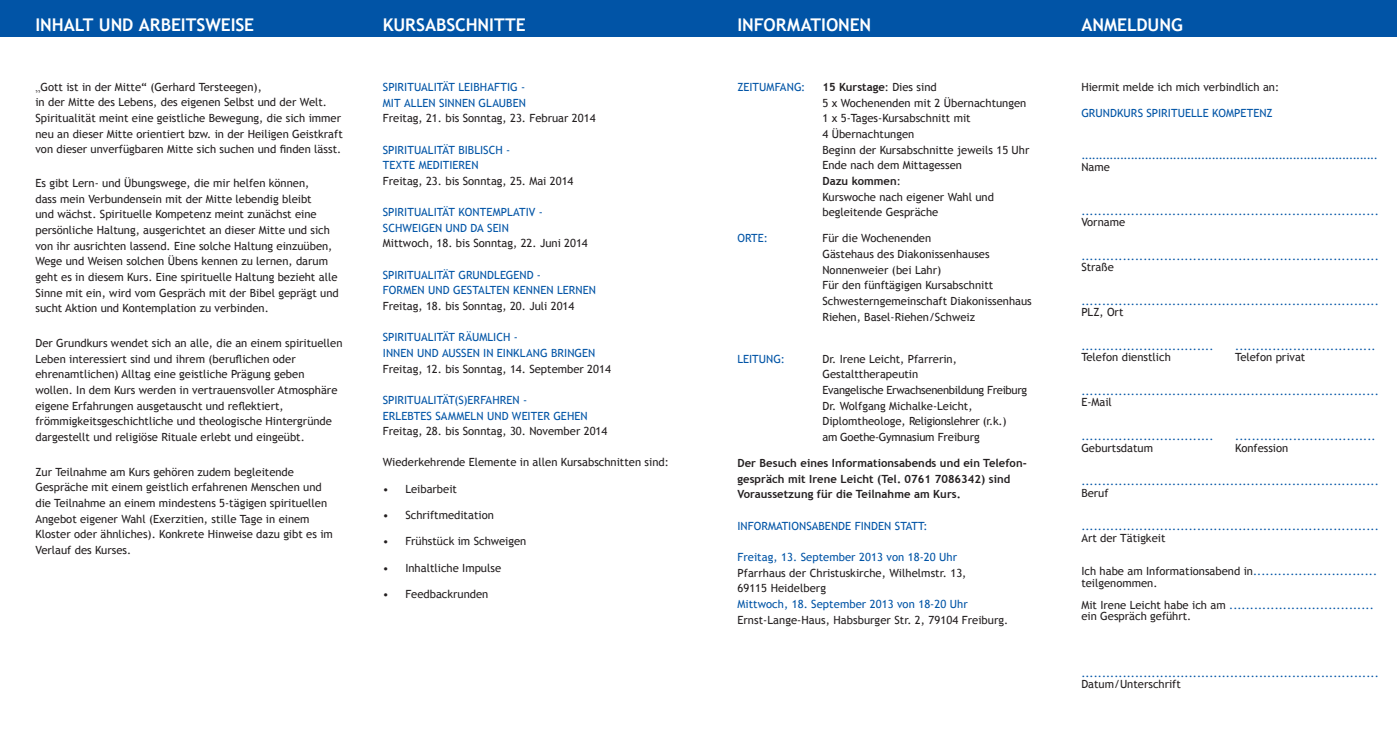
<style>
.page{position:relative;width:1397px;height:745px;background:#fff}
.page>*{position:absolute;margin:0;border:0;box-sizing:border-box;transform-origin:0 0}
.t1{font:700 17.5px "Trebuchet MS";letter-spacing:-.005em;color:#fff}
.t2{font:11.25px/15.6px "Trebuchet MS";color:#231f20}
.t3{font:11.25px/15.6px "Trebuchet MS";letter-spacing:.005em;color:#0154a6}
.t4{font:11.25px/15.6px "Trebuchet MS";letter-spacing:-.025em;color:#231f20}
.t5{font:700 11.25px/15.6px "Trebuchet MS";letter-spacing:.005em;color:#231f20}
.s1{font-family:"Times New Roman"}
.s2{font-weight:700}
.s3{color:#0154a6}
</style>
<div class="page">
<div style="left:0;top:0;width:1396px;height:37px;background:#0154a6"></div>
<h1 class="t1" style="left:35px;top:13px;width:220px">inhalt und Arbeitsweise</h1>
<h1 class="t1" style="left:383px;top:13px;width:144px">kursabschnitte</h1>
<h1 class="t1" style="left:737px;top:13px;width:135px">informationen</h1>
<h1 class="t1" style="left:1081px;top:13px;width:103px">anmeldung</h1>
<p class="t2" style="left:35px;top:79px;width:309px"><span class="s1">„</span>Gott ist in der Mitte“ (Gerhard Tersteegen),<br>in der Mitte des Lebens, des eigenen Selbst und der Welt.<br>Spiritualität meint eine geistliche Bewegung, die sich immer neu an dieser Mitte orientiert bzw. in der Heiligen Geistkraft von dieser unverfügbaren Mitte sich suchen und finden lässt.</p>
<p class="t2" style="left:35px;top:175px;width:305px">Es gibt Lern- und Übungswege, die mir helfen können,<br>dass mein Verbundensein mit der Mitte lebendig bleibt<br>und wächst. Spirituelle Kompetenz meint zunächst eine persönliche Haltung, ausgerichtet an dieser Mitte und sich von ihr ausrichten lassend. Eine solche Haltung einzuüben, Wege und Weisen solchen Übens kennen zu lernen, darum geht es in diesem Kurs. Eine spirituelle Haltung bezieht alle Sinne mit ein, wird vom Gespräch mit der Bibel geprägt und sucht Aktion und Kontemplation zu verbinden.</p>
<p class="t2" style="left:35px;top:335px;width:308px">Der Grundkurs wendet sich an alle, die an einem spirituellen Leben interessiert sind und ihrem (beruflichen oder ehrenamtlichen) Alltag eine geistliche Prägung geben wollen. I n dem Kurs werden in vertrauensvoller Atmosphäre eigene Erfahrungen ausgetauscht und reflektiert, frömmigkeitsgeschichtliche und theologische Hintergründe dargestellt und religiöse Rituale erlebt und eingeübt.</p>
<p class="t2" style="left:35px;top:464px;width:299px">Zur Teilnahme am Kurs gehören zudem begleitende Gespräche mit einem geistlich erfahrenen Menschen und die Teilnahme an einem mindestens 5-tägigen spirituellen Angebot eigener Wahl (Exerzitien, stille Tage in einem Kloster oder ähnliches). Konkrete Hinweise dazu gibt es im Verlauf des Kurses.</p>
<p class="t3" style="left:383px;top:79px;width:144px">spiritualität leibhaftig - mit allen sinnen glauben</p>
<p class="t2" style="left:383px;top:110px;width:214px">Freitag, 21. bis Sonntag, 23. Februar 2014</p>
<p class="t3" style="left:383px;top:142px;width:129px">spiritualität biblisch - texte meditieren</p>
<p class="t2" style="left:383px;top:173px;width:192px">Freitag, 23. bis Sonntag, 25. Mai 2014</p>
<p class="t3" style="left:383px;top:204px;width:38px">spirituali</p>
<p class="t3" style="left:437px;top:204px;width:108px">tät kontemplativ -</p>
<p class="t3" style="left:383px;top:220px;width:14px">schwe</p>
<p class="t3" style="left:418px;top:220px;width:92px">igen und da sein</p>
<p class="t2" style="left:383px;top:235px;width:206px">Mittwoch, 18. bis Sonntag, 22. Juni 2014</p>
<p class="t3" style="left:383px;top:267px;width:214px">spiritualität grundlegend -<br>formen und gestalten kennen lernen</p>
<p class="t2" style="left:383px;top:298px;width:193px">Freitag, 18. bis Sonntag, 20. Juli 2014</p>
<p class="t3" style="left:383px;top:329px;width:214px">spiritualität räumlich -<br>innen und auSSen in einklang bringen</p>
<p class="t2" style="left:383px;top:360px;width:229px">Freitag, 12. bis Sonntag, 14. September 2014</p>
<p class="t3" style="left:383px;top:392px;width:11px">SPiri</p>
<p class="t3" style="left:407px;top:392px;width:13px">tuali</p>
<p class="t3" style="left:437px;top:392px;width:39px">tät(s)erfahren</p>
<p class="t3" style="left:523px;top:392px;width:6px">-</p>
<p class="t3" style="left:383px;top:407px;width:74px">erlebtes sammel</p>
<p class="t3" style="left:476px;top:407px;width:113px">n und weiter gehen</p>
<p class="t2" style="left:383px;top:423px;width:226px">Freitag, 28. bis Sonntag, 30. November 2014</p>
<p class="t2" style="left:383px;top:454px;width:287px">Wiederkehrende Elemente in allen Kursabschnitten sind:</p>
<p class="t2" style="left:383px;top:480px;width:76px">• Leibarbeit</p>
<p class="t2" style="left:383px;top:507px;width:112px">• Schriftmeditation</p>
<p class="t2" style="left:383px;top:533px;width:145px">• Frühstück im Schweigen</p>
<p class="t2" style="left:383px;top:559px;width:120px">• I nhaltliche I mpulse</p>
<p class="t2" style="left:383px;top:586px;width:107px">• Feedbackrunden</p>
<p class="t3" style="left:737px;top:79px;width:45px">zeitumfang</p>
<p class="t3" style="left:801px;top:79px;width:6px">:</p>
<p class="t2" style="left:822px;top:79px;width:208px"><span class="s2">15 Kurstage</span>: Dies sind<br>5 x Wochenenden mit 2 Übernachtungen<br>1 x 5-Tages-Kursabschnitt mit<br>4 Übernachtungen<br>Beginn der Kursabschnitte jeweils 15 Uhr<br>Ende nach dem Mittagessen<br><span class="s2">Dazu kommen</span>:<br>Kurswoche nach eigener Wahl und begleitende Gespräche</p>
<p class="t3" style="left:737px;top:231px;width:32px">Orte:</p>
<p class="t2" style="left:822px;top:231px;width:211px">Für die Wochenenden<br>Gästehaus des Diakonissenhauses<br>Nonnenweier (bei Lahr)<br>Für den fünftägigen Kursabschnitt<br>Schwesterngemeinschaft Diakonissenhaus<br>Riehen, Basel-Riehen/Schweiz</p>
<p class="t3" style="left:737px;top:351px;width:49px">Leitung:</p>
<p class="t2" style="left:822px;top:351px;width:136px">Dr. Irene Leicht, Pfarrerin,</p>
<p class="t2" style="left:737px;top:366px;width:47px">G</p>
<p class="t4" style="left:822px;top:366px;width:206px;text-indent:8px">estalttherapeutin<br>Evangelische Erwachsenenbildung Freiburg Dr. Wolfgang Michalke-Leicht, Diplomtheologe, Religionslehrer (r.k.)<br>am Goethe-Gymnasium Freiburg</p>
<p class="t5" style="left:737px;top:455px;width:291px">Der Besuch eines Informationsabends und ein Telefon&shy;gespräch mit Irene Leicht (Tel. 0761 7086342) sind<br>Voraussetzung für die Teilnahme am Kurs.</p>
<p class="t3" style="left:737px;top:517px;width:192px">I nformationsabende finden statt:</p>
<p class="t3" style="left:737px;top:549px;width:221px">Freitag, 13. September 2013 von 18-20 Uhr</p>
<p class="t2" style="left:737px;top:564px;width:230px">Pfarrhaus der Christuskirche, Wilhelmstr. 13,<br>69115 Heidelberg</p>
<p class="t3" style="left:737px;top:596px;width:232px">Mittwoch, 18. September 2013 von 18-20 Uhr</p>
<p class="t2" style="left:737px;top:611px;width:272px">Ernst-Lange-Haus, Habsburger Str. 2, 79104 Freiburg.</p>
<p class="t2" style="left:1081px;top:79px;width:199px">Hiermit melde ich mich verbindlich an:</p>
<p class="t3" style="left:1081px;top:106px;width:16px">Grundkurs</p>
<p class="t3" style="left:1146px;top:106px;width:39px">Spirituelle</p>
<p class="t3" style="left:1211px;top:106px;width:49px">Kompetenz</p>
<p class="t3" style="left:1081px;top:147px;width:298px">....................................................................................</p>
<p class="t2" style="left:1081px;top:159px;width:30px">Name</p>
<p class="t3" style="left:1081px;top:203px;width:299px">........................................................................</p>
<p class="t2" style="left:1081px;top:214px;width:45px">Vorname</p>
<p class="t3" style="left:1081px;top:248px;width:299px">........................................................................</p>
<p class="t2" style="left:1081px;top:259px;width:34px">Straße</p>
<p class="t3" style="left:1081px;top:293px;width:299px">........................................................................</p>
<p class="t2" style="left:1081px;top:304px;width:44px">PLZ, Ort</p>
<p class="t3" style="left:1081px;top:338px;width:134px">................................</p>
<p class="t3" style="left:1234px;top:338px;width:142px">..................................</p>
<p class="t2" style="left:1081px;top:349px;width:91px">Telefon dienstlich</p>
<p class="t2" style="left:1234px;top:349px;width:72px">Telefon privat</p>
<p class="t3" style="left:1081px;top:383px;width:299px">........................................................................</p>
<p class="t2" style="left:1081px;top:394px;width:32px">E-Mail</p>
<p class="t3" style="left:1081px;top:428px;width:134px">................................</p>
<p class="t3" style="left:1234px;top:428px;width:142px">..................................</p>
<p class="t2" style="left:1081px;top:439px;width:73px">Geburtsdatum</p>
<p class="t2" style="left:1234px;top:439px;width:55px">Konfession</p>
<p class="t3" style="left:1081px;top:473px;width:299px">........................................................................</p>
<p class="t2" style="left:1081px;top:484px;width:29px">Beruf</p>
<p class="t3" style="left:1081px;top:518px;width:299px">........................................................................</p>
<p class="t2" style="left:1081px;top:529px;width:86px">Art der Tätigkeit</p>
<p class="t2" style="left:1081px;top:565px;width:297px;line-height:11.2px">Ich habe am Informationsabend in<span class="s3">.............................. </span>teilgenommen.</p>
<p class="t2" style="left:1081px;top:599px;width:294px;line-height:11.2px">Mit Irene Leicht habe ich am <span class="s3">................................... </span>ein Gespräch geführt.</p>
<p class="t3" style="left:1081px;top:664px;width:299px">........................................................................</p>
<p class="t2" style="left:1081px;top:676px;width:101px">Datum/Unterschrift</p>
</div>
